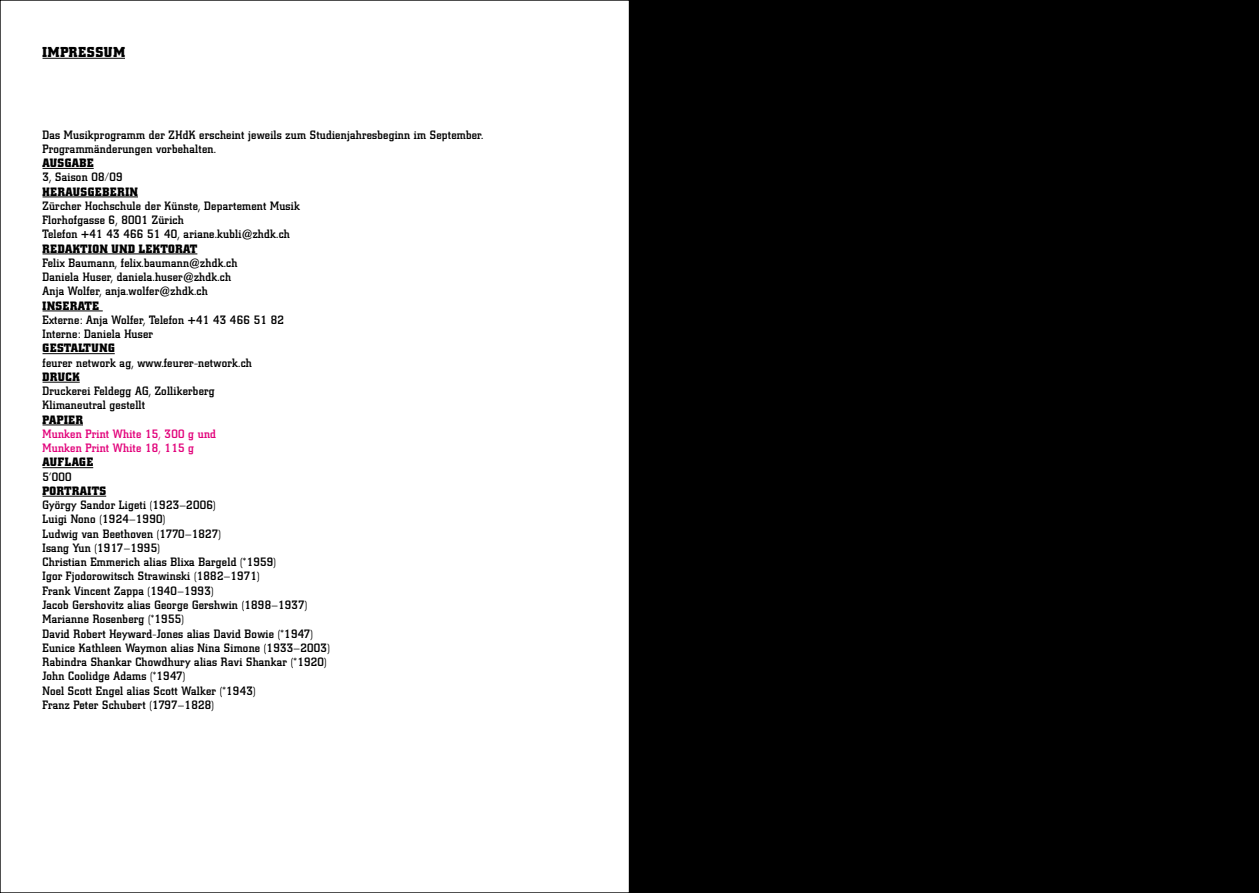
<style>
.page{position:relative;width:1259px;height:893px;background:#fff}
.page>*{position:absolute;margin:0;border:0;box-sizing:border-box;transform-origin:0 0}
.t1{font:700 14.25px "City";color:#000}
.t2{font:500 12px/14.2px "City";letter-spacing:.02em;color:#000}
.t3{font:700 12px "City";letter-spacing:.05em;color:#000}
.t4{font:500 12px/14.2px "City";letter-spacing:.02em;color:#e2007a}
</style>
<div class="page">
<div style="left:629px;top:0;width:630px;height:893px;background:#000"></div>
<hr style="left:43px;top:168px;width:51px;height:1px;background:#000">
<hr style="left:43px;top:197px;width:95px;height:1px;background:#000">
<hr style="left:43px;top:254px;width:154px;height:1px;background:#000">
<hr style="left:43px;top:311px;width:60px;height:1px;background:#000">
<hr style="left:43px;top:353px;width:72px;height:1px;background:#000">
<hr style="left:43px;top:382px;width:37px;height:1px;background:#000">
<hr style="left:43px;top:425px;width:40px;height:1px;background:#000">
<hr style="left:43px;top:467px;width:50px;height:1px;background:#000">
<hr style="left:43px;top:496px;width:63px;height:1px;background:#000">
<hr style="left:43px;top:58px;width:82px;height:1px;background:#000">
<p class="t1" style="left:43px;top:44px;width:11px">IMPRESSUM</p>
<p class="t2" style="left:43px;top:128px;width:442px">Das Musikprogramm der ZHdK erscheint jeweils zum Studienjahresbeginn im September.<br>Programmänderungen vorbehalten.</p>
<p class="t3" style="left:43px;top:156px;width:16px">AUSGA</p>
<p class="t3" style="left:79px;top:156px;width:15px">BE</p>
<p class="t2" style="left:43px;top:170px;width:82px">3, Saison 08/09</p>
<p class="t3" style="left:43px;top:185px;width:17px">HERAUSGE</p>
<p class="t3" style="left:102px;top:185px;width:16px">BERIN</p>
<p class="t2" style="left:43px;top:199px;width:259px">Zürcher Hochschule der Künste, Departement Musik<br>Florhofgasse 6, 8001 Zürich<br>Telefon +41 43 466 51 40, ariane.kubli@zhdk.ch</p>
<p class="t3" style="left:43px;top:242px;width:17px">REDAKTION</p>
<p class="t3" style="left:111px;top:242px;width:9px">UND</p>
<p class="t3" style="left:139px;top:242px;width:16px">LEKTORAT</p>
<p class="t2" style="left:43px;top:256px;width:196px">Felix Baumann, felix.baumann@zhdk.ch<br>Daniela Huser, daniela.huser@zhdk.ch<br>Anja Wolfer, anja.wolfer@zhdk.ch</p>
<p class="t3" style="left:43px;top:299px;width:13px">INSERATE</p>
<p class="t2" style="left:43px;top:313px;width:243px">Externe: Anja Wolfer, Telefon +41 43 466 51 82<br>Interne: Daniela Huser</p>
<p class="t3" style="left:43px;top:342px;width:16px">GESTALTUNG</p>
<p class="t2" style="left:43px;top:356px;width:211px">feurer network ag, www.feurer-network.ch</p>
<p class="t3" style="left:43px;top:370px;width:16px">DRUCK</p>
<p class="t2" style="left:43px;top:384px;width:174px">Druckerei Feldegg AG, Zollikerberg<br>Klimaneutral gestellt</p>
<p class="t3" style="left:43px;top:413px;width:15px">PAPIER</p>
<p class="t4" style="left:43px;top:427px;width:175px">Munken Print White 15, 300 g und<br>Munken Print White 18, 115 g</p>
<p class="t3" style="left:43px;top:456px;width:16px">AUFLAGE</p>
<p class="t2" style="left:43px;top:470px;width:31px">5‘000</p>
<p class="t3" style="left:43px;top:484px;width:15px">PORTRAITS</p>
<p class="t2" style="left:43px;top:498px;width:289px">György Sandor Ligeti (1923–2006)<br>Luigi Nono (1924–1990)<br>Ludwig van Beethoven (1770–1827)<br>Isang Yun (1917–1995)<br>Christian Emmerich alias Blixa Bargeld (*1959)<br>Igor Fjodorowitsch Strawinski (1882–1971)<br>Frank Vincent Zappa (1940–1993)<br>Jacob Gershovitz alias George Gershwin (1898–1937)<br>Marianne Rosenberg (*1955)<br>David Robert Heyward-Jones alias David Bowie (*1947)<br>Eunice Kathleen Waymon alias Nina Simone (1933–2003)<br>Rabindra Shankar Chowdhury alias Ravi Shankar (*1920)<br>John Coolidge Adams (*1947)<br>Noel Scott Engel alias Scott Walker (*1943)<br>Franz Peter Schubert (1797–1828)</p>
</div>
